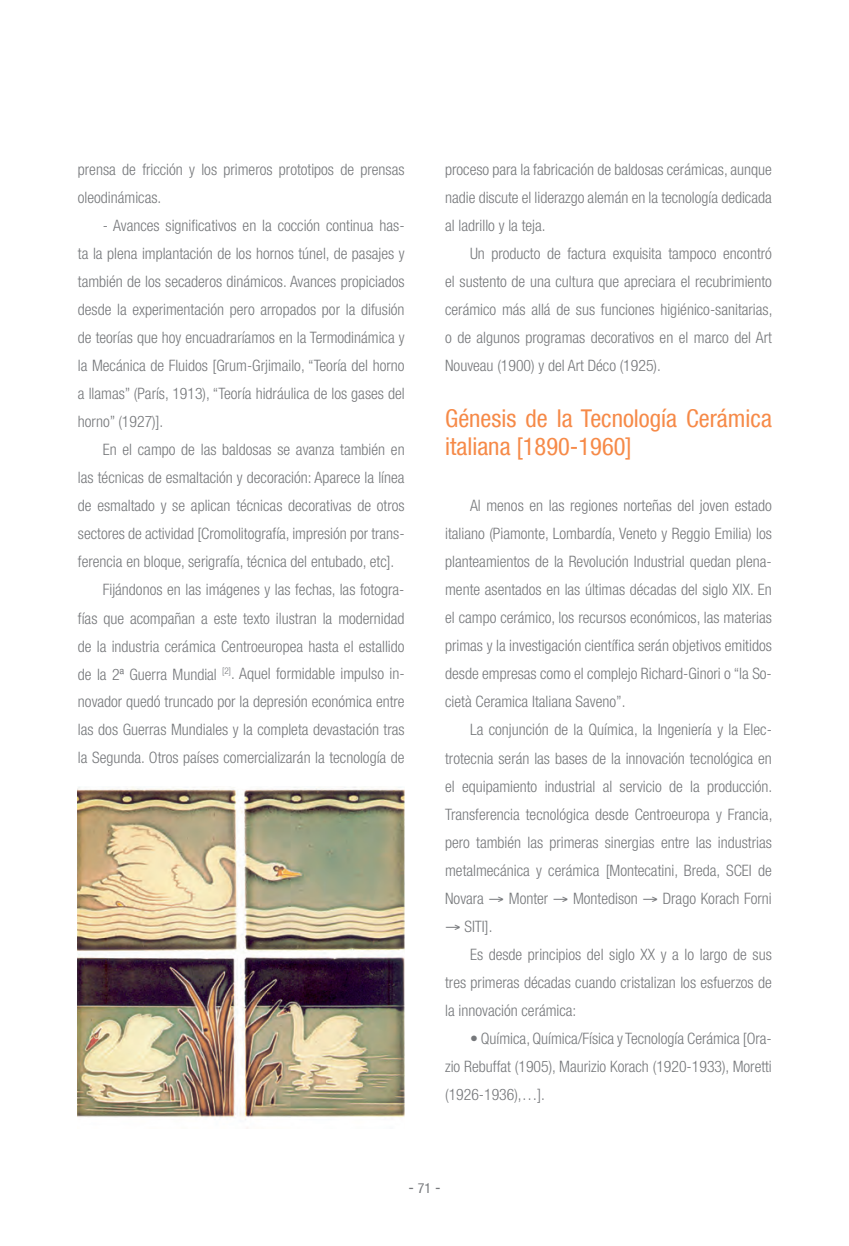
<style>
.page{position:relative;width:849px;height:1246px;background:#fff}
.page>*{position:absolute;margin:0;border:0;box-sizing:border-box;transform-origin:0 0}
.t1{font:condensed 24.5px/28px "Helvetica Neue LT Com";color:#f68a48}
.t2{font:300 condensed 15.75px/28px "Helvetica Neue LT Com";color:#76787b;text-align:justify}
.t3{font:condensed 15.75px "Helvetica Neue LT Com";color:#76787b}
.s1{font-size:14px}
</style>
<div class="page">
<img style="left:77px;top:787px;width:327px;height:341px">
<p class="t2" style="left:78px;top:155px;width:328px">prensa de fricción y los primeros prototipos de prensas oleodinámicas.</p>
<p class="t2" style="left:78px;top:211px;width:328px;text-indent:25px">- Avances significativos en la cocción continua has&shy;ta la plena implantación de los hornos túnel, de pasajes y también de los secaderos dinámicos. Avances propiciados desde la experimentación pero arropados por la difusión de teorías que hoy encuadraríamos en la Termodinámica y la Mecánica de Fluidos [Grum-Grjimailo, “Teoría del horno a llamas” (París, 1913), “Teoría hidráulica de los gases del horno” (1927)].</p>
<p class="t2" style="left:103px;top:435px;width:303px">En el campo de las baldosas se avanza también en</p>
<p class="t2" style="left:78px;top:463px;width:328px">las técnicas de esmaltación y decoración: Aparece la línea</p>
<p class="t2" style="left:78px;top:491px;width:328px">de esmaltado y se aplican técnicas decorativas de otros</p>
<p class="t2" style="left:78px;top:519px;width:328px">sectores de actividad [Cromolitografía, impresión por trans-</p>
<p class="t2" style="left:78px;top:547px;width:318px">ferencia en bloque, serigrafía, técnica del entubado, etc].</p>
<p class="t2" style="left:103px;top:575px;width:303px">Fijándonos en las imágenes y las fechas, las fotogra-</p>
<p class="t2" style="left:78px;top:603px;width:328px">fías que acompañan a este texto ilustran la modernidad</p>
<p class="t2" style="left:78px;top:631px;width:328px">de la industria cerámica Centroeuropea hasta el estallido</p>
<p class="t2" style="left:78px;top:659px;width:328px">de la 2ª Guerra Mundial <sup>[2]</sup>. Aquel formidable impulso in-</p>
<p class="t2" style="left:78px;top:687px;width:328px">novador quedó truncado por la depresión económica entre</p>
<p class="t2" style="left:78px;top:715px;width:328px">las dos Guerras Mundiales y la completa devastación tras</p>
<p class="t2" style="left:78px;top:743px;width:328px">la Segunda. Otros países comercializarán la tecnología de</p>
<p class="t2" style="left:445px;top:155px;width:328px">proceso para la fabricación de baldosas cerámicas, aunque nadie discute el liderazgo alemán en la tecnología dedicada al ladrillo y la teja.</p>
<p class="t2" style="left:445px;top:239px;width:328px;text-indent:25px">Un producto de factura exquisita tampoco encontró el sustento de una cultura que apreciara el recubrimiento cerámico más allá de sus funciones higiénico-sanitarias, o de algunos programas decorativos en el marco del Art Nouveau (1900) y del Art Déco (1925).</p>
<h1 class="t1" style="left:445px;top:404px;width:328px">Génesis de la Tecnología Cerámica italiana [1890-1960]</h1>
<p class="t2" style="left:445px;top:491px;width:328px;text-indent:25px">Al menos en las regiones norteñas del joven estado italiano (Piamonte, Lombardía, Veneto y Reggio Emilia) los planteamientos de la Revolución Industrial quedan plena&shy;mente asentados en las últimas décadas del siglo XIX. En el campo cerámico, los recursos económicos, las materias primas y la investigación científica serán objetivos emitidos desde empresas como el complejo Richard-Ginori o “la So&shy;cietà Ceramica Italiana Saveno”.</p>
<p class="t2" style="left:445px;top:715px;width:328px;text-indent:25px">La conjunción de la Química, la Ingeniería y la Elec&shy;trotecnia serán las bases de la innovación tecnológica en el equipamiento industrial al servicio de la producción.<br>Transferencia tecnológica desde Centroeuropa y Francia, pero también las primeras sinergias entre las industrias metalmecánica y cerámica [Montecatini, Breda, SCEI de Novara → Monter → Montedison → Drago Korach Forni</p>
<p class="t2" style="left:445px;top:911px;width:49px">→ SITI].</p>
<p class="t2" style="left:470px;top:939px;width:303px">Es desde principios del siglo XX y a lo largo de sus</p>
<p class="t2" style="left:445px;top:967px;width:328px">tres primeras décadas cuando cristalizan los esfuerzos de</p>
<p class="t2" style="left:445px;top:995px;width:133px">la innovación cerámica:</p>
<p class="t2" style="left:445px;top:1023px;width:328px;text-indent:25px">• Química, Química/Física y Tecnología Cerámica [Ora&shy;zio Rebuffat (1905), Maurizio Korach (1920-1933), Moretti (1926-1936),…].</p>
<p class="t3" style="left:408px;top:1177px;width:34px">- <span class="s1">71</span> -</p>
</div>
